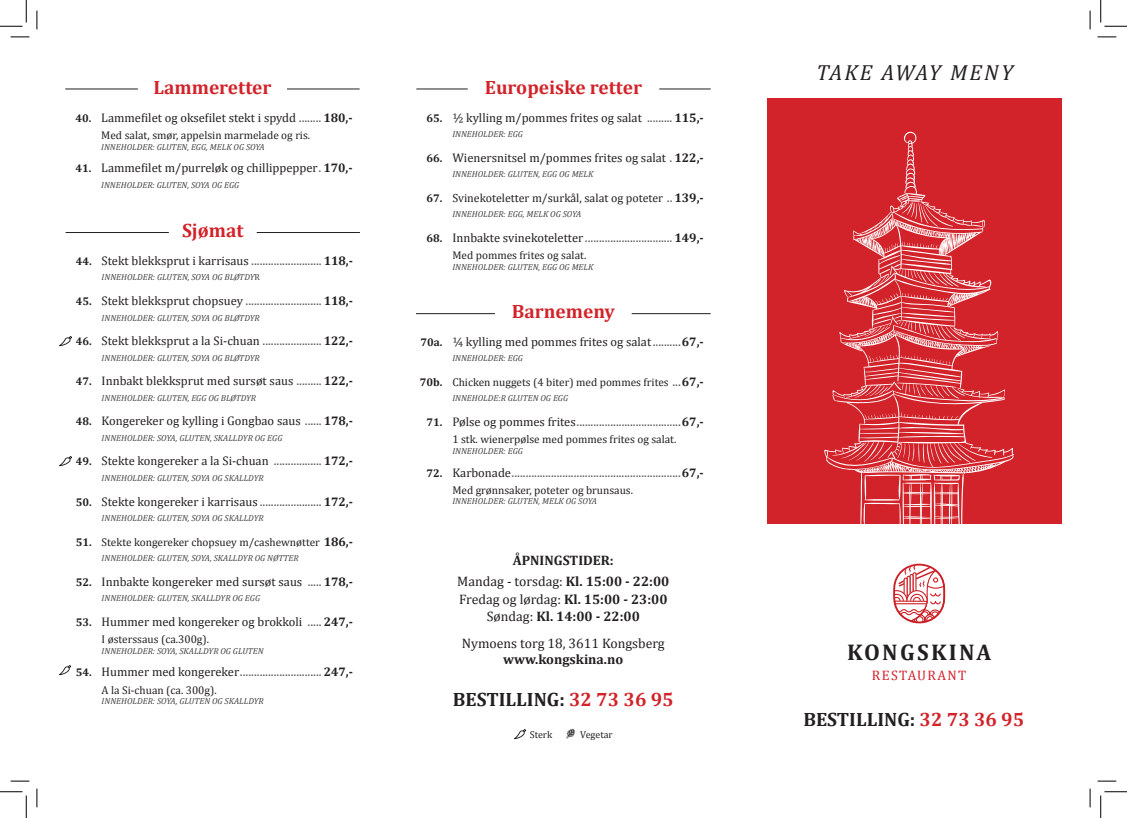
<style>
.page{position:relative;width:1127px;height:818px;background:#fff}
.page>*{position:absolute;margin:0;border:0;box-sizing:border-box;transform-origin:0 0}
.t1{font:700 22.75px "Cambria";letter-spacing:.1em;color:#231f20}
.t2{font:italic 21.88px "Cambria";letter-spacing:.1em;color:#231f20}
.t3{font:700 19.38px "Cambria";color:#d2232a}
.t4{font:700 19.38px "Cambria";color:#231f20}
.t5{font:13.75px "Cambria";color:#58595b}
.t6{font:13.75px "Cambria";color:#231f20}
.t7{font:700 13.75px "Cambria";color:#231f20}
.t8{font:13.75px "Cambria";letter-spacing:.1em;color:#d2232a}
.t9{font:12.5px "Cambria";color:#231f20}
.t10{font:700 12.5px "Cambria";color:#231f20}
.t11{font:11.88px "Cambria";color:#231f20}
.t12{font:11.25px "Cambria";color:#231f20}
.t13{font:700 11.25px "Cambria";color:#231f20}
.t14{font:10px "Cambria";color:#231f20}
.t15{font:italic 8.75px "Cambria";color:#414142}
.s1{font-size:13.75px;color:#58595b}
.s2{font-weight:700}
.s3{font-style:normal}
.s4{font-size:12.5px;color:#231f20}
.s5{font-weight:700;font-size:12.5px;color:#231f20}
.s6{font-weight:700;font-size:12.5px}
.s7{font-weight:400;font-size:13.75px;color:#58595b}
.s8{font-weight:400}
.s9{color:#d2232a}
</style>
<div class="page">
<div style="left:766px;top:99px;width:295px;height:425px;background:#d2232a"></div>
<hr style="left:66px;top:232px;width:103px;height:1px;background:#231f20">
<hr style="left:257px;top:232px;width:103px;height:1px;background:#231f20">
<hr style="left:416px;top:89px;width:51px;height:1px;background:#231f20">
<hr style="left:659px;top:89px;width:51px;height:1px;background:#231f20">
<hr style="left:416px;top:313px;width:79px;height:1px;background:#231f20">
<hr style="left:631px;top:313px;width:79px;height:1px;background:#231f20">
<svg style="left:824px;top:132px;width:190px;height:392px"></svg>
<hr style="left:65px;top:89px;width:73px;height:1px;background:#231f20">
<hr style="left:287px;top:89px;width:72px;height:1px;background:#231f20">
<svg style="left:893px;top:563px;width:52px;height:61px"></svg>
<svg style="left:514px;top:729px;width:11px;height:11px"></svg>
<img style="left:566px;top:728px;width:10px;height:11px">
<svg style="left:60px;top:336px;width:11px;height:11px"></svg>
<svg style="left:60px;top:456px;width:11px;height:10px"></svg>
<svg style="left:60px;top:665px;width:11px;height:10px"></svg>
<svg style="left:11px;top:36px;width:18px;height:2px"></svg>
<svg style="left:1097px;top:36px;width:18px;height:2px"></svg>
<svg style="left:11px;top:780px;width:18px;height:2px"></svg>
<svg style="left:1097px;top:780px;width:18px;height:2px"></svg>
<svg style="left:36px;top:11px;width:2px;height:18px"></svg>
<svg style="left:36px;top:788px;width:2px;height:19px"></svg>
<svg style="left:1089px;top:11px;width:1px;height:18px"></svg>
<svg style="left:1089px;top:788px;width:1px;height:19px"></svg>
<svg style="left:0;top:0;width:27px;height:27px"></svg>
<svg style="left:0;top:791px;width:27px;height:27px"></svg>
<svg style="left:1100px;top:0;width:26px;height:27px"></svg>
<svg style="left:1100px;top:791px;width:26px;height:27px"></svg>
<p class="t13" style="left:75px;top:110px;width:17px">40.</p>
<p class="t13" style="left:75px;top:161px;width:17px">41.</p>
<p class="t3" style="left:153px;top:73px;width:119px">Lammeretter</p>
<p class="t9" style="left:101px;top:110px;width:253px">Lammefilet og oksefilet stekt i spydd <span class="s1">........</span> <span class="s2">180,-</span></p>
<p class="t12" style="left:101px;top:129px;width:210px">Med salat, smør, appelsin marmelade og ris.</p>
<p class="t15" style="left:101px;top:141px;width:165px">INNEHOLDER: GLUTEN, EGG, MELK OG SOYA</p>
<p class="t9" style="left:101px;top:161px;width:253px">Lammefilet m/purreløk og chillippepper<span class="s1">.</span> <span class="s2">170,-</span></p>
<p class="t15" style="left:101px;top:179px;width:139px">INNEHOLDER: GLUTEN, SOYA OG EGG</p>
<p class="t13" style="left:76px;top:253px;width:17px">44.</p>
<p class="t13" style="left:76px;top:293px;width:17px">45.</p>
<p class="t13" style="left:76px;top:333px;width:17px">46.</p>
<p class="t13" style="left:76px;top:373px;width:17px">47.</p>
<p class="t13" style="left:76px;top:414px;width:17px">48.</p>
<p class="t13" style="left:76px;top:454px;width:17px">49.</p>
<p class="t13" style="left:76px;top:494px;width:17px">50.</p>
<p class="t13" style="left:76px;top:534px;width:17px">51.</p>
<p class="t13" style="left:76px;top:574px;width:17px">52.</p>
<p class="t13" style="left:76px;top:614px;width:17px">53.</p>
<p class="t13" style="left:76px;top:665px;width:17px">54.</p>
<p class="t3" style="left:182px;top:217px;width:63px">Sjømat</p>
<p class="t9" style="left:102px;top:253px;width:253px">Stekt blekksprut i karrisaus <span class="s1">.........................</span> <span class="s2">118,-</span></p>
<p class="t15" style="left:102px;top:271px;width:160px">INNEHOLDER: GLUTEN, SOYA OG BLØTDY<span class="s3">R</span></p>
<p class="t5" style="left:102px;top:292px;width:253px"><span class="s4">Stekt blekksprut chopsuey</span> ........................... <span class="s5">118,-</span></p>
<p class="t15" style="left:102px;top:311px;width:159px">INNEHOLDER: GLUTEN, SOYA OG BLØTDYR</p>
<p class="t9" style="left:102px;top:334px;width:253px">Stekt blekksprut laa Si-chuan <span class="s1">.....................</span> <span class="s2">122,-</span></p>
<p class="t15" style="left:102px;top:351px;width:159px">INNEHOLDER: GLUTEN, SOYA OG BLØTDYR</p>
<p class="t9" style="left:102px;top:374px;width:253px">Innbakt blekksprut med sursøt saus <span class="s1">.........</span> <span class="s2">122,-</span></p>
<p class="t15" style="left:102px;top:391px;width:156px">INNEHOLDER: GLUTEN, EGG OG BLØTDYR</p>
<p class="t9" style="left:102px;top:414px;width:253px">Kongereker og kylling i Gongbao saus <span class="s1">......</span> <span class="s2">178,-</span></p>
<p class="t15" style="left:102px;top:432px;width:182px">INNEHOLDER: SOYA, GLUTEN, SKALLDYR OG EGG</p>
<p class="t9" style="left:102px;top:454px;width:253px">Stekte kongereker laa Si-chuan <span class="s1">.................</span> <span class="s2">172,-</span></p>
<p class="t15" style="left:102px;top:472px;width:163px">INNEHOLDER: GLUTEN, SOYA OG SKALLDYR</p>
<p class="t9" style="left:102px;top:494px;width:253px">Stekte kongereker i karrisaus<span class="s1">......................</span> <span class="s2">172,-</span></p>
<p class="t15" style="left:102px;top:512px;width:163px">INNEHOLDER: GLUTEN, SOYA OG SKALLDYR</p>
<p class="t10" style="left:324px;top:532px;width:31px">186,-</p>
<p class="t12" style="left:102px;top:535px;width:220px">Stekte kongereker chopsuey m/cashewnøtter</p>
<p class="t15" style="left:102px;top:552px;width:198px">INNEHOLDER: GLUTEN, SOYA, SKALLDYR OG NØTTER</p>
<p class="t9" style="left:102px;top:574px;width:253px">Innbakte kongereker med sursøt saus <span class="s1">.....</span> <span class="s2">178,-</span></p>
<p class="t15" style="left:102px;top:592px;width:160px">INNEHOLDER: GLUTEN, SKALLDYR OG EGG</p>
<p class="t9" style="left:102px;top:614px;width:253px">Hummer med kongereker og brokkoli <span class="s1">.....</span> <span class="s2">247,-</span></p>
<p class="t12" style="left:102px;top:633px;width:109px">I østerssaus (ca.300 .(g</p>
<p class="t15" style="left:102px;top:644px;width:163px">INNEHOLDER: SOYA, SKALLDYR OG GLUTEN</p>
<p class="t5" style="left:102px;top:663px;width:253px"><span class="s4">Hummer med kongereker</span>............................. <span class="s5">247,-</span></p>
<p class="t12" style="left:102px;top:683px;width:116px">A la Si-chuan (ca. 300 .(g</p>
<p class="t15" style="left:102px;top:695px;width:163px">INNEHOLDER: SOYA, GLUTEN OG SKALLDYR</p>
<p class="t13" style="left:426px;top:110px;width:17px">65.</p>
<p class="t13" style="left:426px;top:150px;width:17px">66.</p>
<p class="t13" style="left:426px;top:190px;width:17px">67.</p>
<p class="t13" style="left:426px;top:230px;width:17px">68.</p>
<p class="t3" style="left:485px;top:73px;width:158px">Europeiske retter</p>
<p class="t9" style="left:452px;top:110px;width:253px">½ kylling m/pommes frites og salat <span class="s1">.........</span> <span class="s2">115,-</span></p>
<p class="t15" style="left:452px;top:128px;width:72px">INNEHOLDER: EGG</p>
<p class="t9" style="left:452px;top:150px;width:253px">Wienersnitsel m/pommes frites og salat <span class="s1">.</span> <span class="s2">122,-</span></p>
<p class="t15" style="left:452px;top:168px;width:142px">INNEHOLDER: GLUTEN, EGG OG MELK</p>
<p class="t11" style="left:452px;top:191px;width:253px">Svinekoteletter m/surkål, salat og poteter <span class="s1">..</span> <span class="s6">139,-</span></p>
<p class="t15" style="left:452px;top:208px;width:130px">INNEHOLDER: EGG, MELK OG SOYA</p>
<p class="t5" style="left:452px;top:229px;width:253px"><span class="s4">Innbakte svinekoteletter</span>............................... <span class="s5">149,-</span></p>
<p class="t12" style="left:452px;top:249px;width:135px">Med pommes frites og salat.</p>
<p class="t15" style="left:452px;top:261px;width:142px">INNEHOLDER: GLUTEN, EGG OG MELK</p>
<p class="t13" style="left:420px;top:334px;width:23px">70 .a</p>
<p class="t13" style="left:420px;top:374px;width:24px">70 .b</p>
<p class="t13" style="left:426px;top:414px;width:17px">71.</p>
<p class="t13" style="left:426px;top:465px;width:17px">72.</p>
<p class="t3" style="left:511px;top:298px;width:104px">Barnemeny</p>
<p class="t9" style="left:452px;top:334px;width:253px">¼ kylling med pommes frites og salat<span class="s1">..........</span><span class="s2">67,-</span></p>
<p class="t15" style="left:452px;top:352px;width:72px">INNEHOLDER: EGG</p>
<p class="t10" style="left:672px;top:373px;width:33px"><span class="s7">...</span>67,-</p>
<p class="t12" style="left:452px;top:375px;width:218px">Chicken nuggets (4 biter) med pommes frites</p>
<p class="t15" style="left:452px;top:392px;width:117px">INNEHOLDE R: GLUTEN OG EGG</p>
<p class="t5" style="left:452px;top:413px;width:253px"><span class="s4">Pølse og pommes frites</span>.....................................<span class="s5">67,-</span></p>
<p class="t12" style="left:452px;top:433px;width:226px">1 stk. wienerpølse med pommes frites og salat.</p>
<p class="t15" style="left:452px;top:445px;width:72px">INNEHOLDER: EGG</p>
<p class="t5" style="left:452px;top:464px;width:253px"><span class="s4">Karbonade</span>............................................................<span class="s5">67,-</span></p>
<p class="t12" style="left:452px;top:483px;width:182px">Med grønnsaker, poteter og brunsaus.</p>
<p class="t15" style="left:452px;top:495px;width:146px">INNEHOLDER: GLUTEN, MELK OG SOYA</p>
<p class="t2" style="left:816px;top:57px;width:198px">TAKE AWAY MENY</p>
<p class="t7" style="left:512px;top:551px;width:102px">ÅPNINGSTIDER:</p>
<p class="t6" style="left:457px;top:573px;width:213px">Mandag - torsdag: <span class="s2">Kl. 15:00 - 22:00</span></p>
<p class="t6" style="left:459px;top:591px;width:210px">Fredag og lørdag: <span class="s2">Kl. 15:00 - 23:00</span></p>
<p class="t7" style="left:486px;top:607px;width:154px"><span class="s8">Søndag:</span> Kl. 14:00 - 22:00</p>
<p class="t6" style="left:461px;top:635px;width:204px">Nymoens torg 18, 3611 Kongsberg</p>
<p class="t1" style="left:846px;top:636px;width:146px">KONGSKINA</p>
<p class="t7" style="left:503px;top:650px;width:121px">www.kongskina.no</p>
<p class="t4" style="left:452px;top:685px;width:222px">BESTILLING: <span class="s9">32 73 36 95</span></p>
<p class="t14" style="left:529px;top:729px;width:24px">Sterk</p>
<p class="t14" style="left:580px;top:729px;width:34px">Vegetar</p>
<p class="t8" style="left:871px;top:668px;width:96px">RESTAURANT</p>
<p class="t4" style="left:803px;top:706px;width:222px">BESTILLING: <span class="s9">32 73 36 95</span></p>
</div>
